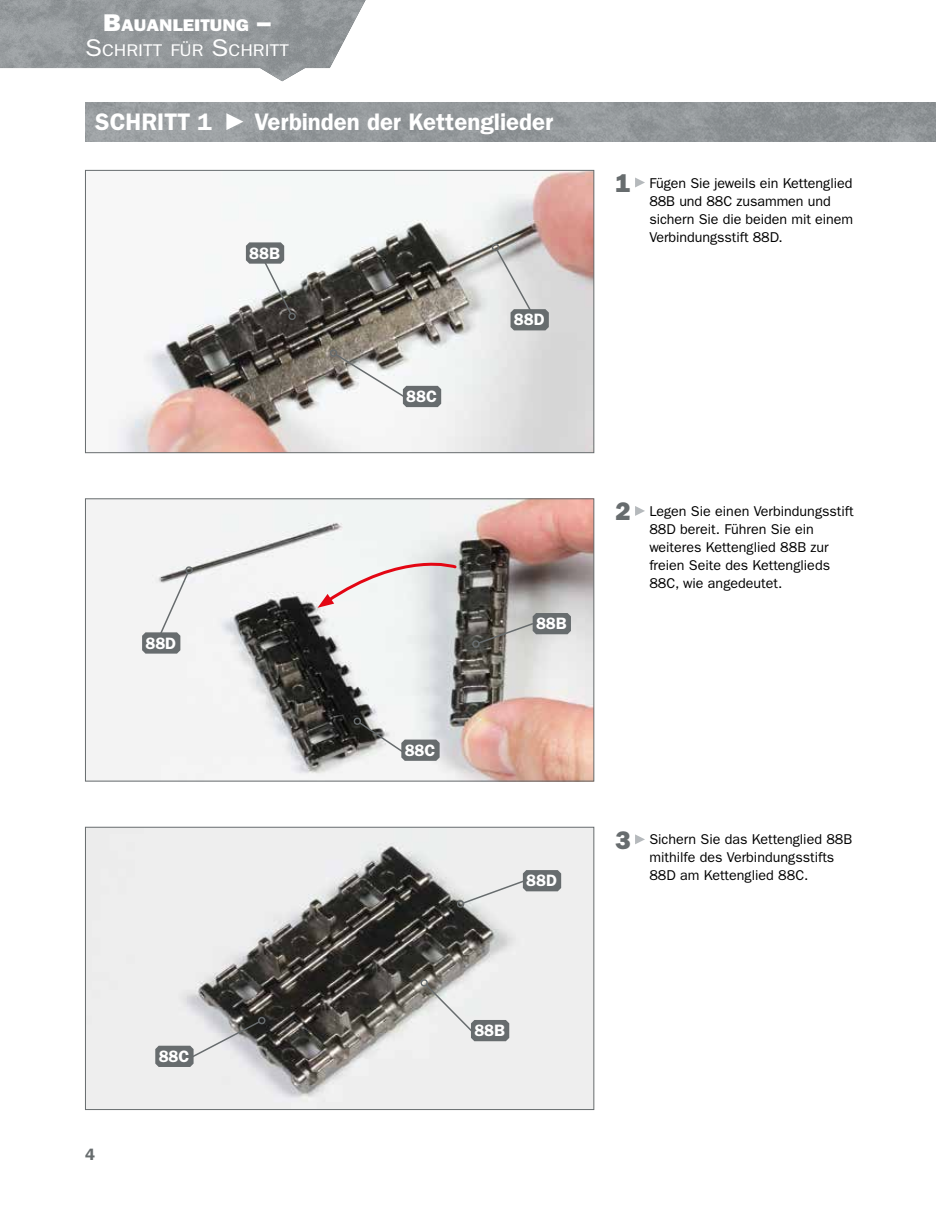
<style>
.page{position:relative;width:936px;height:1212px;background:#fff}
.page>*{position:absolute;margin:0;border:0;box-sizing:border-box;transform-origin:0 0}
.t1{font:600 24px "ITC Franklin Gothic Std";color:#fff}
.t2{font:16.95px "ITC Franklin Gothic Std";color:#fff;scale:1.12 1}
.t3{font:16.95px "ITC Franklin Gothic Std Hvy";color:#fff;scale:1.12 1}
.t4{font:600 16.5px "ITC Franklin Gothic Std";color:#fff}
.t5{font:600 16.5px "ITC Franklin Gothic Std";color:#676c6e}
.t6{font:14.25px/18px "ITC Franklin Gothic Std";color:#000}
.s1{font-size:24.3px}
.s2{font-family:"ITC Franklin Gothic Std Hvy";font-size:25.5px;color:#676c6e}
</style>
<div class="page">
<img style="left:0;top:0;width:366px;height:81px">
<img style="left:85px;top:102px;width:850px;height:39px">
<svg style="left:226px;top:113px;width:17px;height:17px"></svg>
<img style="left:117px;top:172px;width:475px;height:279px">
<div style="left:85px;top:170px;width:509px;height:283px;border:1px solid #676c6e"></div>
<svg style="left:635px;top:177px;width:10px;height:10px"></svg>
<svg style="left:246px;top:242px;width:50px;height:79px"></svg>
<img style="left:87px;top:500px;width:505px;height:279px">
<div style="left:85px;top:498px;width:509px;height:283px;border:1px solid #676c6e"></div>
<svg style="left:635px;top:506px;width:10px;height:10px"></svg>
<img style="left:87px;top:829px;width:505px;height:279px">
<div style="left:85px;top:827px;width:509px;height:283px;border:1px solid #676c6e"></div>
<svg style="left:635px;top:834px;width:10px;height:10px"></svg>
<svg style="left:328px;top:348px;width:113px;height:59px"></svg>
<svg style="left:491px;top:243px;width:58px;height:87px;background:#c4c5c5"></svg>
<svg style="left:317px;top:550px;width:141px;height:58px"></svg>
<div style="left:472px;top:640px;width:8px;height:8px;border:2px solid #676c6e;border-radius:3px"></div>
<svg style="left:477px;top:613px;width:94px;height:32px;background:#90908e"></svg>
<svg style="left:352px;top:716px;width:87px;height:45px"></svg>
<svg style="left:142px;top:565px;width:52px;height:89px"></svg>
<svg style="left:419px;top:977px;width:90px;height:64px"></svg>
<div style="left:456px;top:900px;width:8px;height:8px;border:2px solid #676c6e;border-radius:50%"></div>
<svg style="left:461px;top:870px;width:100px;height:35px;background:#cbcccc"></svg>
<svg style="left:155px;top:1016px;width:111px;height:51px;background:#bababc"></svg>
<p class="t3" style="left:103px;top:15px;width:151px"><span class="s1">B</span>AUANLEITUNG <span class="s1">–</span></p>
<p class="t2" style="left:85px;top:41px;width:183px"><span class="s1">S</span>CHRITT FÜR <span class="s1">S</span>CHRITT</p>
<h1 class="t1" style="left:95px;top:108px;width:118px">SCHRITT 1</h1>
<h1 class="t1" style="left:254px;top:108px;width:300px">Verbinden der Kettenglieder</h1>
<p class="t4" style="left:249px;top:243px;width:32px">88B</p>
<p class="t4" style="left:145px;top:633px;width:32px">88D</p>
<p class="t4" style="left:406px;top:387px;width:32px">88C</p>
<p class="t4" style="left:514px;top:310px;width:32px">88D</p>
<p class="t4" style="left:405px;top:740px;width:32px">88C</p>
<p class="t4" style="left:536px;top:614px;width:32px">88B</p>
<p class="t4" style="left:526px;top:871px;width:32px">88D</p>
<p class="t6" style="left:649px;top:174px;width:205px;text-indent:-34px"><span class="s2">1</span> Fügen Sie jeweils ein Kettenglied<br>88B und 88C zusammen und sichern Sie die beiden mit einem<br>Verbindungsstift 88D.</p>
<p class="t6" style="left:649px;top:502px;width:206px;text-indent:-34px"><span class="s2">2</span> Legen Sie einen Verbindungsstift<br>88D bereit. Führen Sie ein weiteres Kettenglied 88B zur freien Seite des Kettenglieds<br>88C, wie angedeutet.</p>
<p class="t6" style="left:649px;top:831px;width:204px;text-indent:-34px"><span class="s2">3</span> Sichern Sie das Kettenglied 88B mithilfe des Verbindungsstifts<br>88D am Kettenglied 88C.</p>
<p class="t5" style="left:85px;top:1144px;width:11px">4</p>
<p class="t4" style="left:159px;top:1046px;width:32px">88C</p>
<p class="t4" style="left:474px;top:1021px;width:32px">88B</p>
</div>
